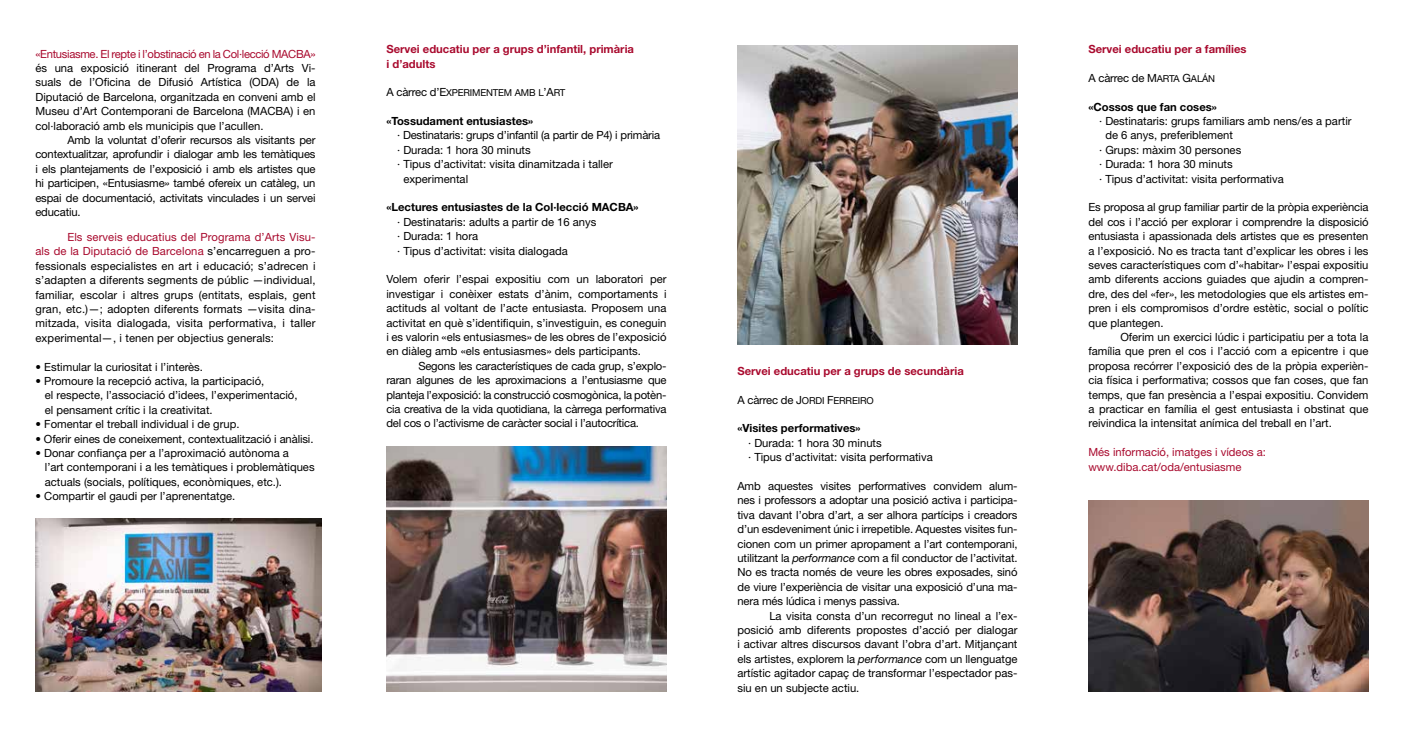
<style>
.page{position:relative;width:1404px;height:745px;background:#fff}
.page>*{position:absolute;margin:0;border:0;box-sizing:border-box;transform-origin:0 0}
.t1{font:11.25px/14.4px "Helvetica Neue LT Std";color:#000;text-align:justify}
.t2{font:700 11.25px/14.4px "Helvetica Neue LT Std";color:#a90a2e}
.t3{font:700 11.25px "Helvetica Neue LT Std";color:#000}
.t4{font:11.25px/14.4px "Helvetica Neue LT Std";color:#a90a2e}
.t5{font:11.25px "Helvetica Neue LT Std";letter-spacing:-.03em;color:#a90a2e}
.t6{font:9.62px "Helvetica Neue LT Std Roman SC850";letter-spacing:-.02em;color:#000}
.s1{font-style:italic}
.s2{color:#a90a2e}
.s3{font-family:"Helvetica Neue LT Std";font-size:11.25px}
.s4{font-size:11.25px}
.s5{font-family:"Helvetica Neue LT Std Roman SC850"}
.s6{font-family:"Helvetica Neue LT Std Roman SC850";font-size:9.62px}
</style>
<div class="page">
<img style="left:35px;top:518px;width:287px;height:173px">
<img style="left:386px;top:446px;width:280px;height:245px">
<img style="left:737px;top:45px;width:280px;height:299px">
<img style="left:1088px;top:500px;width:280px;height:191px">
<p class="t5" style="left:35px;top:47px;width:281px">«Entusiasme. El repte i l’obstinació en la Col·lecció MACBA»</p>
<p class="t1" style="left:35px;top:61px;width:281px">és una exposició itinerant del Programa d’Arts Vi&shy;suals de l’Oficina de Difusió Artística (ODA) de la Diputació de Barcelona, organitzada en conveni amb el Museu d’Art Contemporani de Barcelona (MACBA) i en col·laboració amb els municipis que l’acullen.</p>
<p class="t1" style="left:35px;top:133px;width:281px;text-indent:32px">Amb la voluntat d’oferir recursos als visitants per contextualitzar, aprofundir i dialogar amb les temàtiques i els plantejaments de l’exposició i amb els artistes que hi participen, «Entusiasme<span class="s1">»</span> també ofereix un catàleg, un espai de documentació, activitats vinculades i un servei educatiu.</p>
<p class="t1" style="left:35px;top:229px;width:281px;text-indent:32px"><span class="s2">Els serveis educatius del Programa d’Arts Visu&shy;als de la Diputació de Barcelona</span> s’encarreguen a pro&shy;fessionals especialistes en art i educació; s’adrecen i s’adapten a diferents segments de públic —individual, familiar, escolar i altres grups (entitats, esplais, gent gran, etc.)—; adopten diferents formats —visita dina&shy;mitzada, visita dialogada, visita performativa, i taller experimental—, i tenen per objectius generals:</p>
<p class="t1" style="left:35px;top:359px;width:169px">• Estimular la curiositat i l’interès.</p>
<p class="t1" style="left:45px;top:373px;width:254px;text-align:left;text-indent:-9px">• Promoure la recepció activa, la participació,<br>el respecte, l’associació d’idees, l’experimentació, el pensament crític i la creativitat.</p>
<p class="t1" style="left:35px;top:416px;width:206px">• Fomentar el treball individual i de grup.</p>
<p class="t1" style="left:35px;top:431px;width:279px">• Oferir eines de coneixement, contextualització i anàlisi.</p>
<p class="t1" style="left:45px;top:445px;width:271px;text-align:left;text-indent:-9px">• Donar confiança per a l’aproximació autònoma a<br>l’art contemporani i a les temàtiques i problemàtiques actuals (socials, polítiques, econòmiques, etc.).</p>
<p class="t1" style="left:35px;top:488px;width:201px">• Compartir el gaudi per l’aprenentatge.</p>
<p class="t2" style="left:386px;top:42px;width:249px">Servei educatiu per a grups d’infantil, primària i d’adults</p>
<p class="t6" style="left:386px;top:87px;width:180px"><span class="s3">A càrrec d’</span><span class="s4">E</span>XPERIMENTEM AMB L<span class="s4">’A</span>RT</p>
<p class="t3" style="left:386px;top:114px;width:148px">«Tossudament entusiastes»</p>
<p class="t1" style="left:397px;top:128px;width:265px">· Destinataris: grups d’infantil (a partir de P4) i primària</p>
<p class="t1" style="left:397px;top:142px;width:135px">· Durada: 1 hora 30 minuts</p>
<p class="t1" style="left:397px;top:157px;width:217px">· Tipus d’activitat: visita dinamitzada i taller</p>
<p class="t1" style="left:403px;top:171px;width:66px">experimental</p>
<p class="t3" style="left:386px;top:200px;width:254px">«Lectures entusiastes de la Col·lecció MACBA»</p>
<p class="t1" style="left:397px;top:214px;width:201px;text-align:left">· Destinataris: adults a partir de 16 anys · Durada: 1 hora<br>· Tipus d’activitat: visita dialogada</p>
<p class="t1" style="left:386px;top:272px;width:281px">Volem oferir l’espai expositiu com un laboratori per investigar i conèixer estats d’ànim, comportaments i actituds al voltant de l’acte entusiasta. Proposem una activitat en què s’identifiquin, s’investiguin, es coneguin i es valorin «els entusiasmes» de les obres de l’exposició en diàleg amb «els entusiasmes» dels participants.</p>
<p class="t1" style="left:386px;top:358px;width:281px;text-indent:32px">Segons les característiques de cada grup, s’explo&shy;raran algunes de les aproximacions a l’entusiasme que planteja l’exposició: la construcció cosmogònica, la potèn&shy;cia creativa de la vida quotidiana, la càrrega performativa del cos o l’activisme de caràcter social i l’autocrítica.</p>
<p class="t2" style="left:737px;top:363px;width:228px">Servei educatiu per a grups de secundària</p>
<p class="t6" style="left:737px;top:394px;width:138px"><span class="s3">A càrrec de</span> <span class="s4">J</span>ORDI <span class="s4">F</span>ERREIRO</p>
<p class="t3" style="left:737px;top:421px;width:125px">«Visites performatives»</p>
<p class="t1" style="left:748px;top:435px;width:186px">· Durada: 1 hora 30 minuts<br>· Tipus d’activitat: visita performativa</p>
<p class="t1" style="left:737px;top:478px;width:281px">Amb aquestes visites performatives convidem alum&shy;nes i professors a adoptar una posició activa i participa&shy;tiva davant l’obra d’art, a ser alhora partícips i creadors d’un esdeveniment únic i irrepetible. Aquestes visites fun&shy;cionen com un primer apropament a l’art contemporani, utilitzant la <span class="s1">performance</span> com a fil conductor de l’activitat.<br>No es tracta només de veure les obres exposades, sinó de viure l’experiència de visitar una exposició d’una ma&shy;nera més lúdica i menys passiva.</p>
<p class="t1" style="left:737px;top:607px;width:281px;text-indent:32px">La visita consta d’un recorregut no lineal a l’ex&shy;posició amb diferents propostes d’acció per dialogar i activar altres discursos davant l’obra d’art. Mitjançant els artistes, explorem la <span class="s1">performance</span> com un llenguatge artístic agitador capaç de transformar l’espectador pas&shy;siu en un subjecte actiu.</p>
<p class="t2" style="left:1088px;top:42px;width:160px">Servei educatiu per a famílies</p>
<p class="t1" style="left:1088px;top:70px;width:128px">A càrrec de <span class="s5">M</span><span class="s6">ARTA</span> <span class="s5">G</span><span class="s6">ALÁN</span></p>
<p class="t3" style="left:1088px;top:100px;width:130px">«Cossos que fan coses»</p>
<p class="t1" style="left:1098px;top:114px;width:254px">· Destinataris: grups familiars amb nens/es a partir</p>
<p class="t1" style="left:1105px;top:128px;width:129px">de 6 anys, preferiblement</p>
<p class="t1" style="left:1098px;top:142px;width:144px">· Grups: màxim 30 persones</p>
<p class="t1" style="left:1098px;top:157px;width:135px">· Durada: 1 hora 30 minuts</p>
<p class="t1" style="left:1098px;top:171px;width:186px">· Tipus d’activitat: visita performativa</p>
<p class="t1" style="left:1088px;top:200px;width:281px">Es proposa al grup familiar partir de la pròpia experiència del cos i l’acció per explorar i comprendre la disposició entusiasta i apassionada dels artistes que es presenten a l’exposició. No es tracta tant d’explicar les obres i les seves característiques com d’«habitar» l’espai expositiu amb diferents accions guiades que ajudin a compren&shy;dre, des del «fer<span class="s1">»</span>, les metodologies que els artistes em&shy;pren i els compromisos d’ordre estètic, social o polític que plantegen.</p>
<p class="t1" style="left:1088px;top:329px;width:281px;text-indent:32px">Oferim un exercici lúdic i participatiu per a tota la família que pren el cos i l’acció com a epicentre i que proposa recórrer l’exposició des de la pròpia experièn&shy;cia física i performativa; cossos que fan coses, que fan temps, que fan presència a l’espai expositiu. Convidem a practicar en família el gest entusiasta i obstinat que reivindica la intensitat anímica del treball en l’art.</p>
<p class="t4" style="left:1088px;top:444px;width:179px">Més informació, imatges i vídeos a: www.diba.cat/oda/entusiasme</p>
</div>
